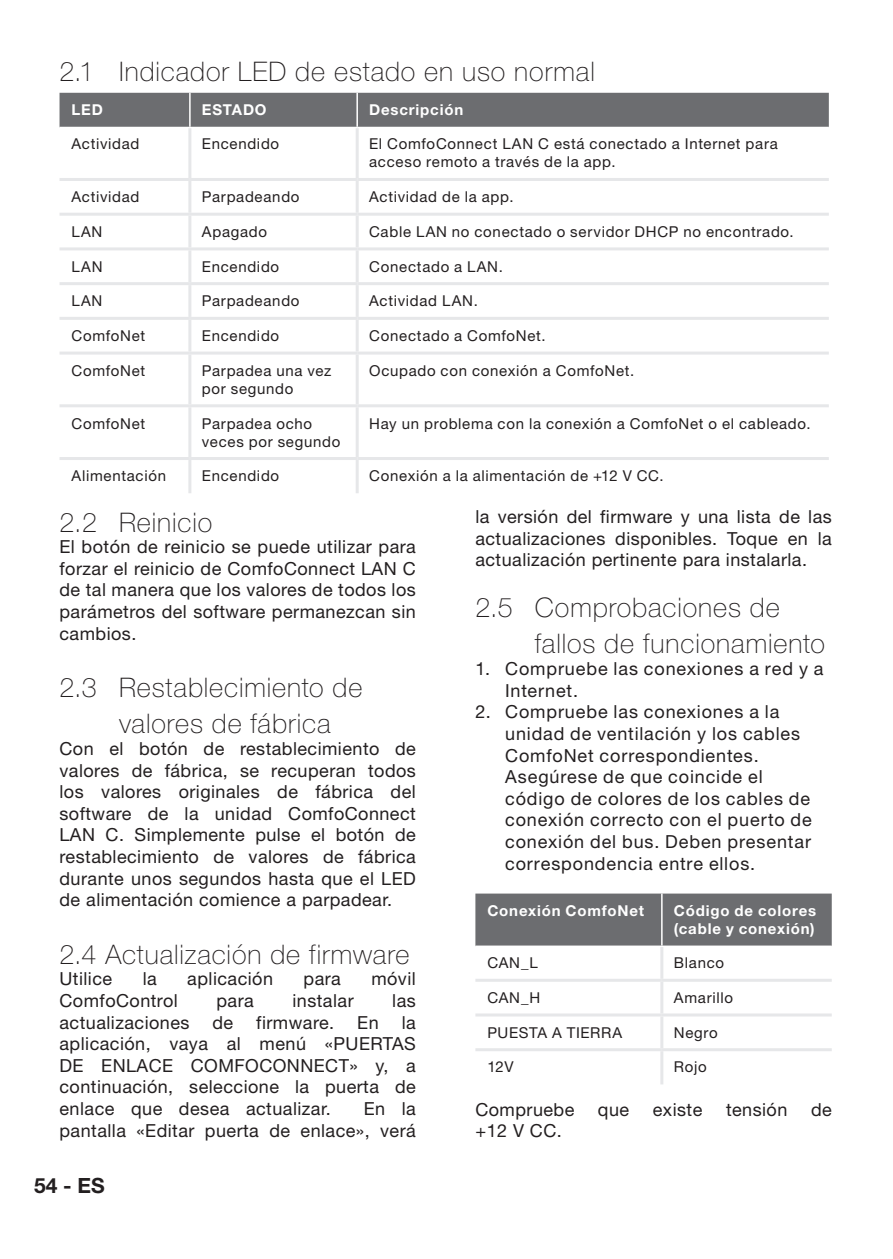
<style>
.page{position:relative;width:893px;height:1259px;background:#fff}
.page>*{position:absolute;margin:0;border:0;box-sizing:border-box;transform-origin:0 0}
.t1{font:100 27px/36px "Helvetica Neue";letter-spacing:.035em;color:#231f20}
.t2{font:700 21px "Helvetica Neue LT Pro";color:#231f20}
.t3{font:18px/21.6px "Helvetica Neue LT Pro";letter-spacing:.025em;color:#231f20;text-align:justify}
.t4{font:18px/21.6px "Helvetica Neue LT Pro";letter-spacing:.05em;color:#231f20}
.t5{font:15px/18px "Helvetica Neue LT Pro";letter-spacing:.045em;color:#231f20}
.t6{font:700 15px/18px "Helvetica Neue LT Pro";letter-spacing:.055em;color:#fff}
</style>
<div class="page">
<div style="left:60px;top:93px;width:769px;height:34px;background:#6c6d70"></div>
<svg style="left:60px;top:177px;width:769px;height:284px"></svg>
<hr style="left:189px;top:93px;width:2px;height:34px;background:#fff">
<hr style="left:356px;top:93px;width:2px;height:34px;background:#fff">
<hr style="left:188px;top:128px;width:3px;height:50px;background:#e6e7e9">
<hr style="left:356px;top:128px;width:3px;height:50px;background:#e6e7e9">
<hr style="left:60px;top:178px;width:130px;height:3px;background:#e6e7e9">
<hr style="left:190px;top:178px;width:167px;height:3px;background:#e6e7e9">
<hr style="left:188px;top:181px;width:3px;height:32px;background:#e6e7e9">
<hr style="left:357px;top:178px;width:472px;height:3px;background:#e6e7e9">
<hr style="left:356px;top:181px;width:3px;height:32px;background:#e6e7e9">
<hr style="left:60px;top:213px;width:130px;height:3px;background:#e6e7e9">
<hr style="left:190px;top:213px;width:167px;height:3px;background:#e6e7e9">
<hr style="left:188px;top:216px;width:3px;height:31px;background:#e6e7e9">
<hr style="left:357px;top:213px;width:472px;height:3px;background:#e6e7e9">
<hr style="left:356px;top:216px;width:3px;height:31px;background:#e6e7e9">
<hr style="left:60px;top:247px;width:130px;height:3px;background:#e6e7e9">
<hr style="left:190px;top:247px;width:167px;height:3px;background:#e6e7e9">
<hr style="left:188px;top:250px;width:3px;height:32px;background:#e6e7e9">
<hr style="left:357px;top:247px;width:472px;height:3px;background:#e6e7e9">
<hr style="left:356px;top:250px;width:3px;height:32px;background:#e6e7e9">
<hr style="left:60px;top:282px;width:130px;height:3px;background:#e6e7e9">
<hr style="left:190px;top:282px;width:167px;height:3px;background:#e6e7e9">
<hr style="left:188px;top:285px;width:3px;height:32px;background:#e6e7e9">
<hr style="left:357px;top:282px;width:472px;height:3px;background:#e6e7e9">
<hr style="left:356px;top:285px;width:3px;height:32px;background:#e6e7e9">
<hr style="left:60px;top:317px;width:130px;height:3px;background:#e6e7e9">
<hr style="left:190px;top:317px;width:167px;height:3px;background:#e6e7e9">
<hr style="left:188px;top:320px;width:3px;height:31px;background:#e6e7e9">
<hr style="left:357px;top:317px;width:472px;height:3px;background:#e6e7e9">
<hr style="left:356px;top:320px;width:3px;height:31px;background:#e6e7e9">
<hr style="left:60px;top:351px;width:130px;height:3px;background:#e6e7e9">
<hr style="left:190px;top:351px;width:167px;height:3px;background:#e6e7e9">
<hr style="left:188px;top:354px;width:3px;height:50px;background:#e6e7e9">
<hr style="left:357px;top:351px;width:472px;height:3px;background:#e6e7e9">
<hr style="left:356px;top:354px;width:3px;height:50px;background:#e6e7e9">
<hr style="left:60px;top:404px;width:130px;height:3px;background:#e6e7e9">
<hr style="left:190px;top:404px;width:167px;height:3px;background:#e6e7e9">
<hr style="left:188px;top:407px;width:3px;height:50px;background:#e6e7e9">
<hr style="left:357px;top:404px;width:472px;height:3px;background:#e6e7e9">
<hr style="left:356px;top:407px;width:3px;height:50px;background:#e6e7e9">
<hr style="left:60px;top:457px;width:130px;height:3px;background:#e6e7e9">
<hr style="left:190px;top:457px;width:167px;height:3px;background:#e6e7e9">
<hr style="left:188px;top:460px;width:3px;height:33px;background:#e6e7e9">
<hr style="left:357px;top:457px;width:472px;height:3px;background:#e6e7e9">
<hr style="left:356px;top:460px;width:3px;height:33px;background:#e6e7e9">
<div style="left:475px;top:893px;width:357px;height:52px;background:#6c6d70"></div>
<svg style="left:475px;top:981px;width:357px;height:71px"></svg>
<hr style="left:661px;top:893px;width:2px;height:52px;background:#fff">
<hr style="left:660px;top:947px;width:3px;height:31px;background:#e6e7e9">
<hr style="left:475px;top:978px;width:187px;height:3px;background:#e6e7e9">
<hr style="left:662px;top:978px;width:170px;height:3px;background:#e6e7e9">
<hr style="left:660px;top:981px;width:3px;height:32px;background:#e6e7e9">
<hr style="left:475px;top:1013px;width:187px;height:3px;background:#e6e7e9">
<hr style="left:662px;top:1013px;width:170px;height:3px;background:#e6e7e9">
<hr style="left:660px;top:1016px;width:3px;height:32px;background:#e6e7e9">
<hr style="left:475px;top:1048px;width:187px;height:3px;background:#e6e7e9">
<hr style="left:662px;top:1048px;width:170px;height:3px;background:#e6e7e9">
<hr style="left:660px;top:1051px;width:3px;height:33px;background:#e6e7e9">
<h1 class="t1" style="left:60px;top:53px;width:537px">2.1 Indicador LED de estado en uso normal</h1>
<p class="t6" style="left:72px;top:101px;width:33px">LED</p>
<p class="t6" style="left:202px;top:101px;width:66px">ESTADO</p>
<p class="t6" style="left:369px;top:101px;width:96px">Descripción</p>
<p class="t5" style="left:72px;top:135px;width:69px">Actividad</p>
<p class="t5" style="left:202px;top:135px;width:79px">Encendido</p>
<p class="t5" style="left:369px;top:135px;width:410px">El ComfoConnect LAN C está conectado a Internet para acceso remoto a través de la app.</p>
<p class="t5" style="left:72px;top:187px;width:69px">Actividad</p>
<p class="t5" style="left:202px;top:187px;width:99px">Parpadeando</p>
<p class="t5" style="left:369px;top:187px;width:146px">Actividad de la app.</p>
<p class="t5" style="left:72px;top:222px;width:32px">LAN</p>
<p class="t5" style="left:202px;top:222px;width:67px">Apagado</p>
<p class="t5" style="left:369px;top:222px;width:426px">Cable LAN no conectado o servidor DHCP no encontrado.</p>
<p class="t5" style="left:72px;top:257px;width:32px">LAN</p>
<p class="t5" style="left:202px;top:257px;width:79px">Encendido</p>
<p class="t5" style="left:369px;top:257px;width:135px">Conectado a LAN.</p>
<p class="t5" style="left:72px;top:292px;width:32px">LAN</p>
<p class="t5" style="left:202px;top:292px;width:99px">Parpadeando</p>
<p class="t5" style="left:369px;top:292px;width:110px">Actividad LAN.</p>
<p class="t5" style="left:72px;top:326px;width:75px">ComfoNet</p>
<p class="t5" style="left:202px;top:326px;width:79px">Encendido</p>
<p class="t5" style="left:369px;top:326px;width:178px">Conectado a ComfoNet.</p>
<p class="t5" style="left:72px;top:361px;width:75px">ComfoNet</p>
<p class="t5" style="left:202px;top:361px;width:131px">Parpadea una vez por segundo</p>
<p class="t5" style="left:369px;top:361px;width:267px">Ocupado con conexión a ComfoNet.</p>
<p class="t5" style="left:72px;top:414px;width:75px">ComfoNet</p>
<p class="t5" style="left:202px;top:414px;width:140px">Parpadea ocho veces por segundo</p>
<p class="t5" style="left:369px;top:414px;width:443px">Hay un problema con la conexión a ComfoNet o el cableado.</p>
<p class="t5" style="left:72px;top:466px;width:96px">Alimentación</p>
<p class="t5" style="left:202px;top:466px;width:79px">Encendido</p>
<p class="t5" style="left:369px;top:466px;width:296px">Conexión a la alimentación de +12 V CC.</p>
<h1 class="t1" style="left:60px;top:504px;width:154px">2.2 Reinicio</h1>
<p class="t3" style="left:60px;top:535px;width:358px">El botón de reinicio se puede utilizar para forzar el reinicio de ComfoConnect LAN C de tal manera que los valores de todos los parámetros del software permanezcan sin cambios.</p>
<h1 class="t1" style="left:119px;top:669px;width:245px;text-indent:-60px">2.3 Restablecimiento de valores de fábrica</h1>
<p class="t3" style="left:60px;top:737px;width:358px">Con el botón de restablecimiento de valores de fábrica, se recuperan todos los valores originales de fábrica del software de la unidad ComfoConnect LAN C. Simplemente pulse el botón de restablecimiento de valores de fábrica durante unos segundos hasta que el LED de alimentación comience a parpadear.</p>
<h1 class="t1" style="left:60px;top:936px;width:352px">2.4 Actualización de firmware</h1>
<p class="t3" style="left:60px;top:967px;width:54px">Utilice</p>
<p class="t3" style="left:143px;top:967px;width:16px">la</p>
<p class="t3" style="left:187px;top:967px;width:87px">aplicación</p>
<p class="t3" style="left:304px;top:967px;width:39px">para</p>
<p class="t3" style="left:371px;top:967px;width:46px">móvil</p>
<p class="t3" style="left:60px;top:989px;width:120px">ComfoControl</p>
<p class="t3" style="left:216px;top:989px;width:39px">para</p>
<p class="t3" style="left:292px;top:989px;width:63px">instalar</p>
<p class="t3" style="left:392px;top:989px;width:25px">las</p>
<p class="t3" style="left:60px;top:1011px;width:131px">actualizaciones</p>
<p class="t3" style="left:212px;top:1011px;width:22px">de</p>
<p class="t3" style="left:256px;top:1011px;width:79px">firmware.</p>
<p class="t3" style="left:357px;top:1011px;width:23px">En</p>
<p class="t3" style="left:475px;top:505px;width:358px">la versión del firmware y una lista de las actualizaciones disponibles. Toque en la actualización pertinente para instalarla.</p>
<h1 class="t1" style="left:535px;top:590px;width:291px;text-indent:-60px">2.5 Comprobaciones de fallos de funcionamiento</h1>
<p class="t4" style="left:505px;top:657px;width:320px;text-indent:-30px">1. Compruebe las conexiones a red y a<br>Internet.</p>
<p class="t4" style="left:505px;top:700px;width:308px;text-indent:-30px">2. Compruebe las conexiones a la unidad de ventilación y los cables<br>ComfoNet correspondientes.<br>Asegúrese de que coincide el código de colores de los cables de conexión correcto con el puerto de conexión del bus. Deben presentar correspondencia entre ellos.</p>
<p class="t6" style="left:487px;top:901px;width:158px">Conexión ComfoNet</p>
<p class="t6" style="left:674px;top:901px;width:144px">Código de colores (cable y conexión)</p>
<p class="t5" style="left:487px;top:953px;width:52px">CAN_L</p>
<p class="t5" style="left:674px;top:953px;width:52px">Blanco</p>
<p class="t5" style="left:487px;top:988px;width:54px">CAN_H</p>
<p class="t5" style="left:674px;top:988px;width:61px">Amarillo</p>
<p class="t5" style="left:487px;top:1023px;width:136px">PUESTA A TIERRA</p>
<p class="t5" style="left:674px;top:1023px;width:46px">Negro</p>
<p class="t5" style="left:487px;top:1057px;width:28px">12V</p>
<p class="t5" style="left:674px;top:1057px;width:34px">Rojo</p>
<p class="t3" style="left:475px;top:1098px;width:100px">Compruebe</p>
<p class="t3" style="left:598px;top:1098px;width:33px">que</p>
<p class="t3" style="left:653px;top:1098px;width:51px">existe</p>
<p class="t3" style="left:726px;top:1098px;width:63px">tensión</p>
<p class="t3" style="left:811px;top:1098px;width:22px">de</p>
<p class="t3" style="left:475px;top:1119px;width:88px">+12 V CC.</p>
<p class="t3" style="left:60px;top:1011px;width:358px;text-indent:342px">la aplicación, vaya al menú «PUERTAS DE ENLACE COMFOCONNECT» y, a continuación, seleccione la puerta de enlace que desea actualizar.</p>
<p class="t3" style="left:60px;top:1097px;width:358px;text-align:right">En la<br>pantalla «Editar puerta de enlace», verá</p>
<p class="t2" style="left:34px;top:1172px;width:72px">54 - ES</p>
</div>
